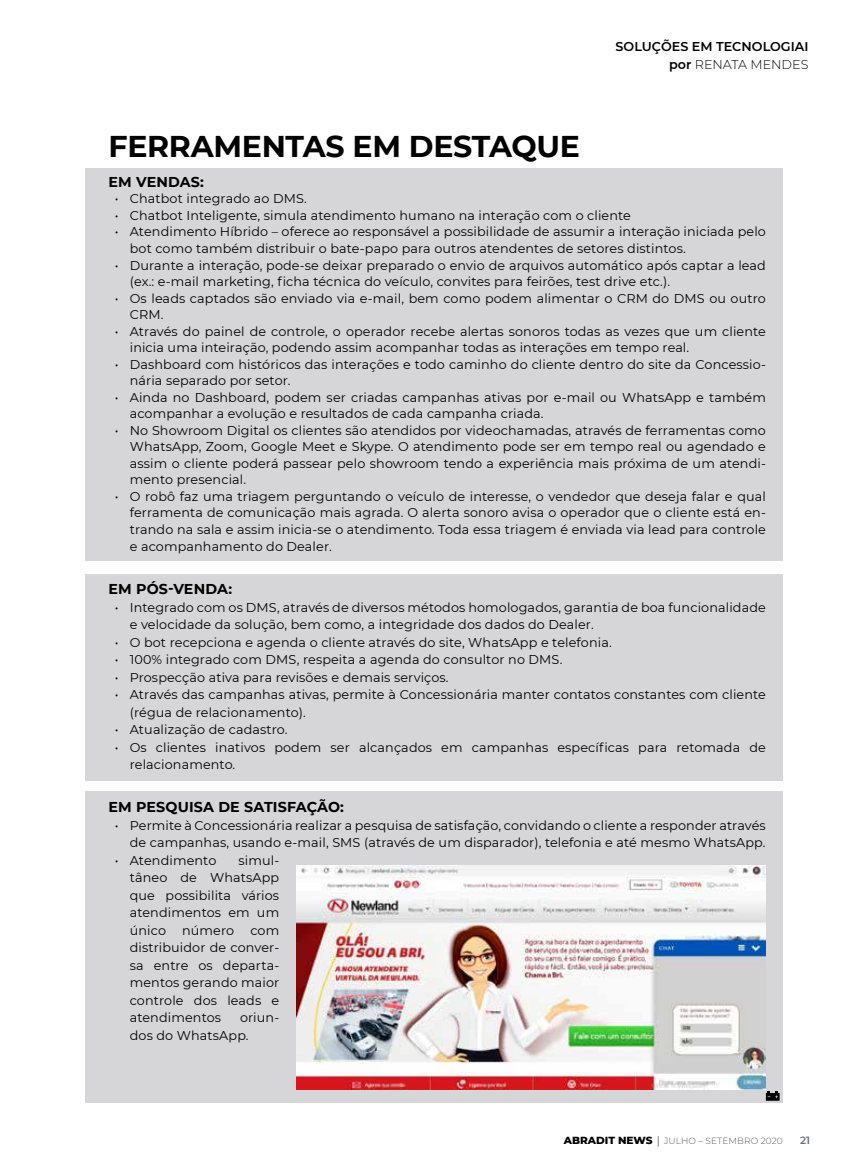
<style>
.page{position:relative;width:851px;height:1170px;background:#fff}
.page>*{position:absolute;margin:0;border:0;box-sizing:border-box;transform-origin:0 0}
.t1{font:700 30px "Montserrat";letter-spacing:-.01em;color:#000}
.t2{font:700 14.25px "Montserrat";letter-spacing:.01em;color:#000}
.t3{font:12.75px/17.5px "Montserrat";letter-spacing:.01em;color:#000}
.t4{font:600 12.75px/18px "Montserrat";color:#000;text-align:right}
.t5{font:600 10.5px "Montserrat";color:#6d6e71}
.t6{font:300 9px "Montserrat";letter-spacing:.01em;color:#58595b}
.s1{font-weight:300}
.s2{font-weight:800;font-size:10.5px;color:#000}
.s3{font-family:"Myriad Pro";font-weight:400;font-size:10.5px}
</style>
<div class="page">
<div style="left:85px;top:168px;width:697px;height:392px;background:#d6d6d8"></div>
<div style="left:85px;top:574px;width:697px;height:206px;background:#d6d6d8"></div>
<div style="left:85px;top:791px;width:697px;height:311px;background:#d6d6d8"></div>
<img style="left:296px;top:865px;width:469px;height:224px">
<svg style="left:765px;top:1091px;width:14px;height:9px"></svg>
<p class="t4" style="left:615px;top:37px;width:194px">SOLUÇÕES EM TECNOLOGIAI por <span class="s1">RENATA MENDES</span></p>
<h1 class="t1" style="left:108px;top:124px;width:473px">FERRAMENTAS EM DESTAQUE</h1>
<p class="t2" style="left:108px;top:172px;width:97px">EM VENDAS:</p>
<p class="t3" style="left:115px;top:190px;width:193px">• Chatbot integrado ao DMS.</p>
<p class="t3" style="left:115px;top:206px;width:517px">• Chatbot Inteligente, simula atendimento humano na interação com o cliente</p>
<p class="t3" style="left:130px;top:223px;width:637px;line-height:16.5px;text-indent:-15px">• Atendimento Híbrido – oferece ao responsável a possibilidade de assumir a interação iniciada pelo bot como também distribuir o bate-papo para outros atendentes de setores distintos.</p>
<p class="t3" style="left:130px;top:256px;width:637px;line-height:16.5px;text-indent:-15px">• Durante a interação, pode-se deixar preparado o envio de arquivos automático após captar a lead (ex.: e-mail marketing, ficha técnica do veículo, convites para feirões, test drive etc.).</p>
<p class="t3" style="left:130px;top:289px;width:637px;line-height:16.5px;text-indent:-15px">• Os leads captados são enviado via e-mail, bem como podem alimentar o CRM do DMS ou outro<br>CRM.</p>
<p class="t3" style="left:130px;top:322px;width:637px;line-height:16.5px;text-indent:-15px">• Através do painel de controle, o operador recebe alertas sonoros todas as vezes que um cliente inicia uma inteiração, podendo assim acompanhar todas as interações em tempo real.</p>
<p class="t3" style="left:130px;top:355px;width:637px;line-height:16.5px;text-indent:-15px">• Dashboard com históricos das interações e todo caminho do cliente dentro do site da Concessio&shy;nária separado por setor.</p>
<p class="t3" style="left:130px;top:388px;width:637px;line-height:16.5px;text-indent:-15px">• Ainda no Dashboard, podem ser criadas campanhas ativas por e-mail ou WhatsApp e também acompanhar a evolução e resultados de cada campanha criada.</p>
<p class="t3" style="left:130px;top:421px;width:637px;line-height:16.5px;text-align:justify;text-indent:-15px">• No Showroom Digital os clientes são atendidos por videochamadas, através de ferramentas como WhatsApp, Zoom, Google Meet e Skype. O atendimento pode ser em tempo real ou agendado e assim o cliente poderá passear pelo showroom tendo a experiência mais próxima de um atendi&shy;mento presencial.</p>
<p class="t3" style="left:130px;top:487px;width:637px;line-height:16.8px;text-align:justify;text-indent:-15px">• O robô faz uma triagem perguntando o veículo de interesse, o vendedor que deseja falar e qual ferramenta de comunicação mais agrada. O alerta sonoro avisa o operador que o cliente está en&shy;trando na sala e assim inicia-se o atendimento. Toda essa triagem é enviada via lead para controle e acompanhamento do Dealer.</p>
<p class="t2" style="left:108px;top:579px;width:125px">EM PÓS-VENDA:</p>
<p class="t3" style="left:130px;top:598px;width:637px;text-indent:-15px">• Integrado com os DMS, através de diversos métodos homologados, garantia de boa funcionalidade e velocidade da solução, bem como, a integridade dos dados do Dealer.</p>
<p class="t3" style="left:115px;top:633px;width:498px">• O bot recepciona e agenda o cliente através do site, WhatsApp e telefonia.</p>
<p class="t3" style="left:115px;top:650px;width:449px">• 100% integrado com DMS, respeita a agenda do consultor no DMS.</p>
<p class="t3" style="left:115px;top:668px;width:335px">• Prospecção ativa para revisões e demais serviços.</p>
<p class="t3" style="left:130px;top:685px;width:637px;text-indent:-15px">• Através das campanhas ativas, permite à Concessionária manter contatos constantes com cliente (régua de relacionamento).</p>
<p class="t3" style="left:115px;top:720px;width:174px">• Atualização de cadastro.</p>
<p class="t3" style="left:130px;top:738px;width:637px;text-indent:-15px">• Os clientes inativos podem ser alcançados em campanhas específicas para retomada de relacionamento.</p>
<p class="t2" style="left:108px;top:796px;width:237px">EM PESQUISA DE SATISFAÇÃO:</p>
<p class="t3" style="left:115px;top:816px;width:652px;text-align:right">• Permite à Concessionária realizar a pesquisa de satisfação, convidando o cliente a responder através de campanhas, usando e-mail, SMS (através de um disparador), telefonia e até mesmo WhatsApp.</p>
<p class="t3" style="left:115px;top:851px;width:103px">• Atendimento</p>
<p class="t3" style="left:130px;top:851px;width:151px;text-align:justify;text-indent:109px">simul&shy;tâneo de WhatsApp que possibilita vários atendimentos em um único</p>
<p class="t3" style="left:182px;top:921px;width:54px">número</p>
<p class="t3" style="left:130px;top:921px;width:151px;text-align:justify;text-indent:121px">com distribuidor de conver&shy;sa entre os departa&shy;mentos gerando maior controle dos leads e atendimentos</p>
<p class="t3" style="left:130px;top:1008px;width:151px;text-indent:110px">oriun&shy;dos do WhatsApp.</p>
<p class="t6" style="left:563px;top:1134px;width:221px"><span class="s2">ABRADIT NEWS</span> <span class="s3">|</span> JULHO – SETEMBRO 2020</p>
<p class="t5" style="left:800px;top:1133px;width:12px">21</p>
</div>
